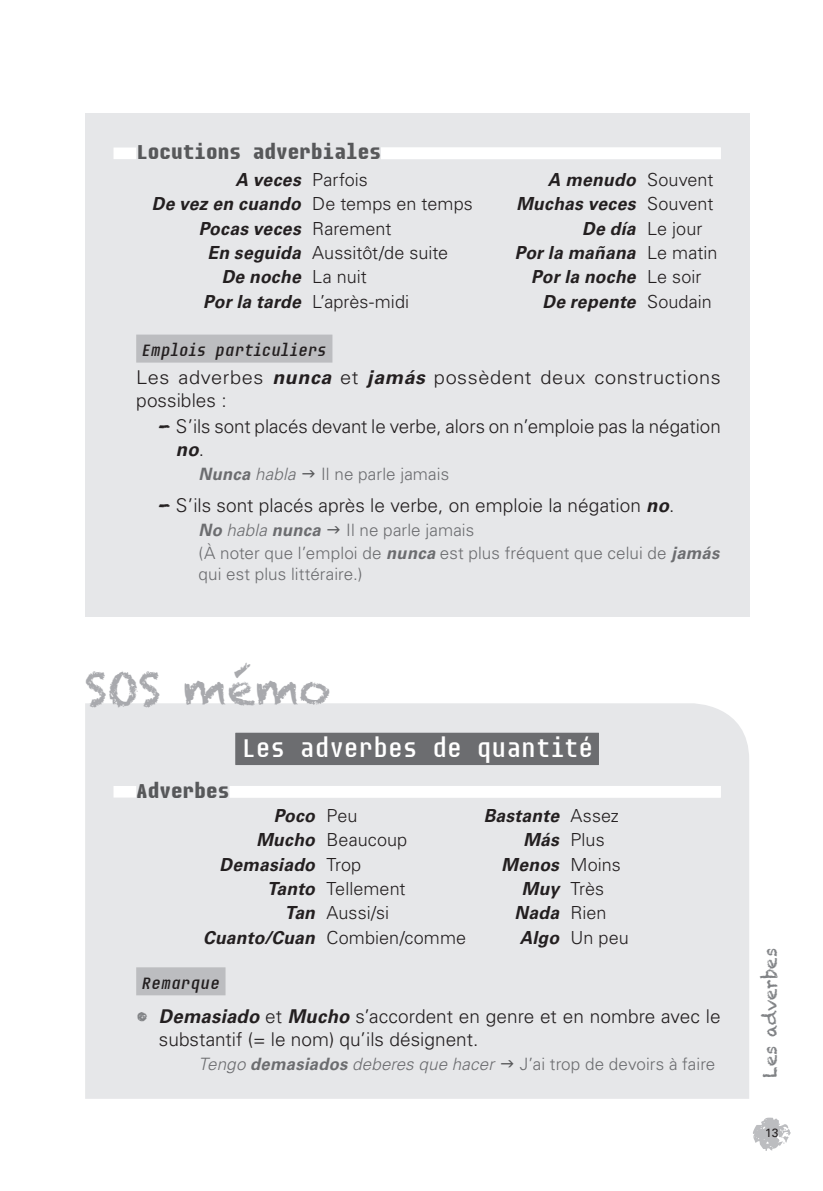
<style>
.page{position:relative;width:823px;height:1191px;background:#fff}
.page>*{position:absolute;margin:0;border:0;box-sizing:border-box;transform-origin:0 0}
.SOS_mémo{font:44px "Chalkduster";letter-spacing:-.005em;color:#a8a9ad}
.T2{font:28px "Audimat Mono";color:#fff}
.T3{font:700 22px "Audimat Mono";letter-spacing:.005em;color:#57585a}
.Normal___énum_2{font:300 19px/23px "Univers LT Std";color:#231f20}
.Normal___énum_1{font:300 19px/23px "Univers LT Std";color:#231f20}
.Normal___Retrait_1{font:300 19px/23px "Univers LT Std";letter-spacing:.025em;color:#231f20;scale:1.05 1}
.Tableau_transparent{font:300 18px "Univers LT Std";letter-spacing:.005em;color:#231f20}
.Tableau_transparent-2{font:italic 700 18px "Univers LT Std";letter-spacing:.015em;color:#231f20}
.T4{font:italic 18px "Audimat Mono";letter-spacing:-.025em;color:#231f20}
.t1{font:18px "Chalkduster";letter-spacing:.005em;color:#808285}
.T4-2{font:italic 18px "Audimat Mono";letter-spacing:.02em;color:#231f20}
.Exemple{font:300 17px/21px "Univers LT Std";letter-spacing:.005em;color:#6c6d70}
.Exemple-2{font:italic 300 17px "Univers LT Std";letter-spacing:.005em;color:#6c6d70}
.Exemple-3{font:italic 700 17px "Univers LT Std";letter-spacing:.015em;color:#6c6d70}
.t2{font:12px "Univers LT Std";color:#231f20}
.s1{font-weight:700;font-style:italic}
.s2{font-family:"Chalkduster";font-weight:400}
.s3{font-weight:300}
.s4{font-family:"Chalkduster";font-weight:400;font-size:20px;color:#808285}
.s5{font-weight:700}
</style>
<div class="page">
<svg style="left:753px;top:1117px;width:37px;height:33px"></svg>
<div style="left:85px;top:113px;width:663px;height:504px;background:#e6e7e9"></div>
<div style="left:113px;top:147px;width:607px;height:12px;background:#fff"></div>
<div style="left:136px;top:146px;width:245px;height:14px;background:#e6e7e9"></div>
<div style="left:136px;top:334px;width:196px;height:28px;background:#bcbdc0"></div>
<div style="left:85px;top:703px;width:663px;height:395px;background:#e6e7e9"></div>
<div style="left:235px;top:733px;width:363px;height:32px;background:#6c6d70"></div>
<div style="left:235px;top:732px;width:363px;height:32px;background:#6c6d70"></div>
<div style="left:113px;top:786px;width:607px;height:11px;background:#fff"></div>
<div style="left:136px;top:784px;width:93px;height:14px;background:#e6e7e9"></div>
<div style="left:136px;top:967px;width:89px;height:28px;background:#bcbdc0"></div>
<svg style="left:501px;top:1060px;width:12px;height:7px"></svg>
<p class="T3" style="left:136px;top:141px;width:246px">Locutions adverbiales</p>
<p class="Tableau_transparent-2" style="left:235px;top:169px;width:67px">A veces</p>
<p class="Tableau_transparent" style="left:312px;top:169px;width:57px">Parfois</p>
<p class="Tableau_transparent-2" style="left:547px;top:169px;width:89px">A menudo</p>
<p class="Tableau_transparent" style="left:646px;top:169px;width:68px">Souvent</p>
<p class="Tableau_transparent-2" style="left:152px;top:193px;width:150px">De vez en cuando</p>
<p class="Tableau_transparent" style="left:312px;top:193px;width:162px">De temps en temps</p>
<p class="Tableau_transparent-2" style="left:516px;top:193px;width:121px">Muchas veces</p>
<p class="Tableau_transparent" style="left:646px;top:193px;width:68px">Souvent</p>
<p class="Tableau_transparent-2" style="left:199px;top:218px;width:103px">Pocas veces</p>
<p class="Tableau_transparent" style="left:312px;top:217px;width:81px">Rarement</p>
<p class="Tableau_transparent-2" style="left:582px;top:218px;width:55px">De día</p>
<p class="Tableau_transparent" style="left:646px;top:217px;width:57px">Le jour</p>
<p class="Tableau_transparent-2" style="left:207px;top:242px;width:95px">En seguida</p>
<p class="Tableau_transparent" style="left:312px;top:242px;width:137px">Aussitôt/de suite</p>
<p class="Tableau_transparent-2" style="left:514px;top:242px;width:122px">Por la mañana</p>
<p class="Tableau_transparent" style="left:646px;top:242px;width:72px">Le matin</p>
<p class="Tableau_transparent-2" style="left:221px;top:266px;width:80px">De noche</p>
<p class="Tableau_transparent" style="left:312px;top:266px;width:56px">La nuit</p>
<p class="Tableau_transparent-2" style="left:531px;top:266px;width:106px">Por la noche</p>
<p class="Tableau_transparent" style="left:646px;top:266px;width:56px">Le soir</p>
<p class="Tableau_transparent-2" style="left:203px;top:291px;width:99px">Por la tarde</p>
<p class="Tableau_transparent" style="left:312px;top:290px;width:98px">L’après-midi</p>
<p class="Tableau_transparent-2" style="left:542px;top:291px;width:95px">De repente</p>
<p class="Tableau_transparent" style="left:646px;top:290px;width:66px">Soudain</p>
<p class="T4" style="left:142px;top:341px;width:186px">Emplois particuliers</p>
<p class="Normal___Retrait_1" style="left:136px;top:366px;width:558px">Les adverbes <span class="s1">nunca</span> et <span class="s1">jamás</span> possèdent deux constructions possibles :</p>
<p class="Normal___énum_2" style="left:176px;top:415px;width:546px;text-indent:-17px"><span class="s2">-</span> S’ils sont placés devant le verbe, alors on n’emploie pas la négation <span class="s1">no</span>.</p>
<p class="Exemple-3" style="left:198px;top:464px;width:98px">Nunca <span class="s3">habla</span></p>
<p class="Exemple" style="left:321px;top:463px;width:129px">Il ne parle jamais</p>
<p class="Normal___énum_2" style="left:159px;top:493px;width:516px"><span class="s2">-</span> S’ils sont placés après le verbe, on emploie la négation <span class="s1">no</span>.</p>
<p class="Exemple-3" style="left:198px;top:519px;width:123px">No <span class="s3">habla</span> nunca</p>
<p class="Exemple" style="left:346px;top:519px;width:129px">Il ne parle jamais</p>
<p class="Exemple" style="left:198px;top:543px;width:522px">(À noter que l’emploi de <span class="s1">nunca</span> est plus fréquent que celui de <span class="s1">jamás </span>qui est plus littéraire.)</p>
<p class="SOS_mémo" style="left:85px;top:663px;width:247px">SOS mémo</p>
<p class="T2" style="left:241px;top:733px;width:353px">Les adverbes de quantité</p>
<p class="T3" style="left:136px;top:779px;width:95px">Adverbes</p>
<p class="Tableau_transparent-2" style="left:273px;top:805px;width:43px">Poco</p>
<p class="Tableau_transparent" style="left:326px;top:804px;width:33px">Peu</p>
<p class="Tableau_transparent-2" style="left:483px;top:805px;width:77px">Bastante</p>
<p class="Tableau_transparent" style="left:570px;top:804px;width:50px">Assez</p>
<p class="Tableau_transparent-2" style="left:256px;top:829px;width:60px">Mucho</p>
<p class="Tableau_transparent" style="left:326px;top:829px;width:82px">Beaucoup</p>
<p class="Tableau_transparent-2" style="left:523px;top:829px;width:37px">Más</p>
<p class="Tableau_transparent" style="left:570px;top:829px;width:36px">Plus</p>
<p class="Tableau_transparent-2" style="left:219px;top:854px;width:97px">Demasiado</p>
<p class="Tableau_transparent" style="left:326px;top:853px;width:36px">Trop</p>
<p class="Tableau_transparent-2" style="left:501px;top:854px;width:59px">Menos</p>
<p class="Tableau_transparent" style="left:570px;top:853px;width:52px">Moins</p>
<p class="Tableau_transparent-2" style="left:267px;top:878px;width:49px">Tanto</p>
<p class="Tableau_transparent" style="left:326px;top:878px;width:81px">Tellement</p>
<p class="Tableau_transparent-2" style="left:521px;top:878px;width:39px">Muy</p>
<p class="Tableau_transparent" style="left:570px;top:878px;width:35px">Très</p>
<p class="Tableau_transparent-2" style="left:284px;top:902px;width:32px">Tan</p>
<p class="Tableau_transparent" style="left:326px;top:902px;width:64px">Aussi/si</p>
<p class="Tableau_transparent-2" style="left:514px;top:902px;width:46px">Nada</p>
<p class="Tableau_transparent" style="left:570px;top:902px;width:38px">Rien</p>
<p class="Tableau_transparent-2" style="left:203px;top:927px;width:113px">Cuanto/Cuan</p>
<p class="Tableau_transparent" style="left:326px;top:926px;width:141px">Combien/comme</p>
<p class="Tableau_transparent-2" style="left:519px;top:927px;width:41px">Algo</p>
<p class="Tableau_transparent" style="left:570px;top:926px;width:60px">Un peu</p>
<p class="T4-2" style="left:142px;top:973px;width:79px">Remarque</p>
<p class="Normal___énum_1" style="left:159px;top:1004px;width:563px;text-indent:-23px"><span class="s4">•</span> <span class="s1">Demasiado</span> et <span class="s1">Mucho</span> s’accordent en genre et en nombre avec le substantif (= le nom) qu’ils désignent.</p>
<p class="Exemple-2" style="left:198px;top:1053px;width:297px">Tengo <span class="s5">demasiados</span> deberes que hacer</p>
<p class="Exemple" style="left:519px;top:1053px;width:197px">J’ai trop de devoirs à faire</p>
<p class="t1" style="left:759px;top:1077px;width:131px;rotate:-90deg">Les adverbes</p>
<p class="t2" style="left:764px;top:1126px;width:15px">13</p>
</div>
